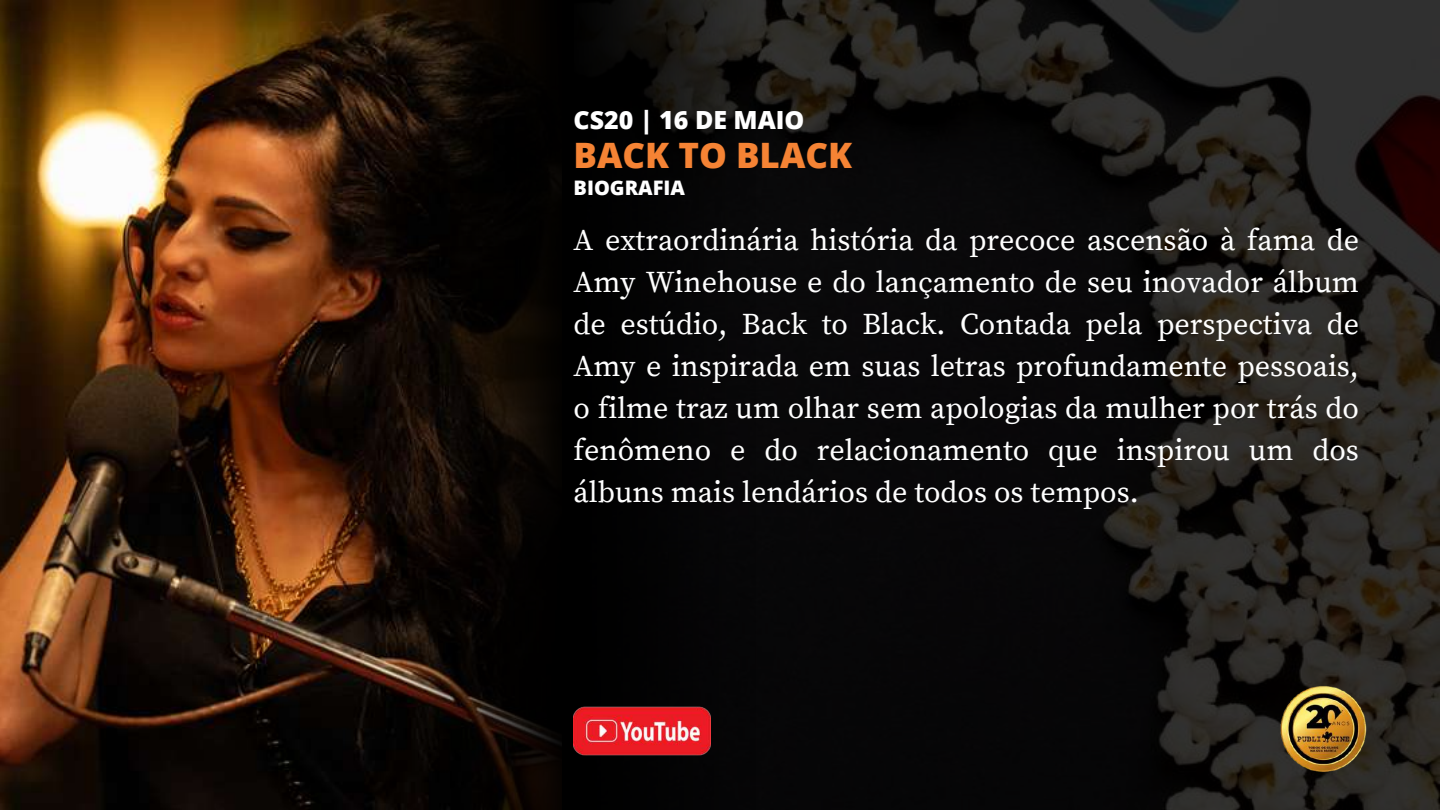
<style>
.page{position:relative;width:1440px;height:810px;background:#fff}
.page>*{position:absolute;margin:0;border:0;box-sizing:border-box;transform-origin:0 0}
.t1{font:800 35px "Open Sans";color:#f58334}
.t2{font:30px/42px "Source Serif Pro";color:#fff;text-align:justify}
.t3{font:800 25px "Open Sans";color:#fff}
.t4{font:800 20px "Open Sans";color:#fff}
</style>
<div class="page">
<img style="left:991px;top:0;width:449px;height:810px">
<img style="left:0;top:0;width:991px;height:810px">
<img style="left:144px;top:0;width:430px;height:810px">
<img style="left:574px;top:686px;width:137px;height:86px">
<img style="left:1274px;top:679px;width:99px;height:100px">
<p class="t3" style="left:574px;top:102px;width:232px">CS20 | 16 DE MAIO</p>
<p class="t1" style="left:574px;top:130px;width:280px">BACK TO BLACK</p>
<p class="t4" style="left:574px;top:173px;width:113px">BIOGRAFIA</p>
<p class="t2" style="left:574px;top:220px;width:787px">A extraordinária história da precoce ascensão à fama de Amy Winehouse e do lançamento de seu inovador álbum de estúdio, Back to Black. Contada pela perspectiva de Amy e inspirada em suas letras profundamente pessoais, o filme traz um olhar sem apologias da mulher por trás do fenômeno e do relacionamento que inspirou um dos álbuns mais lendários de todos os tempos.</p>
</div>
